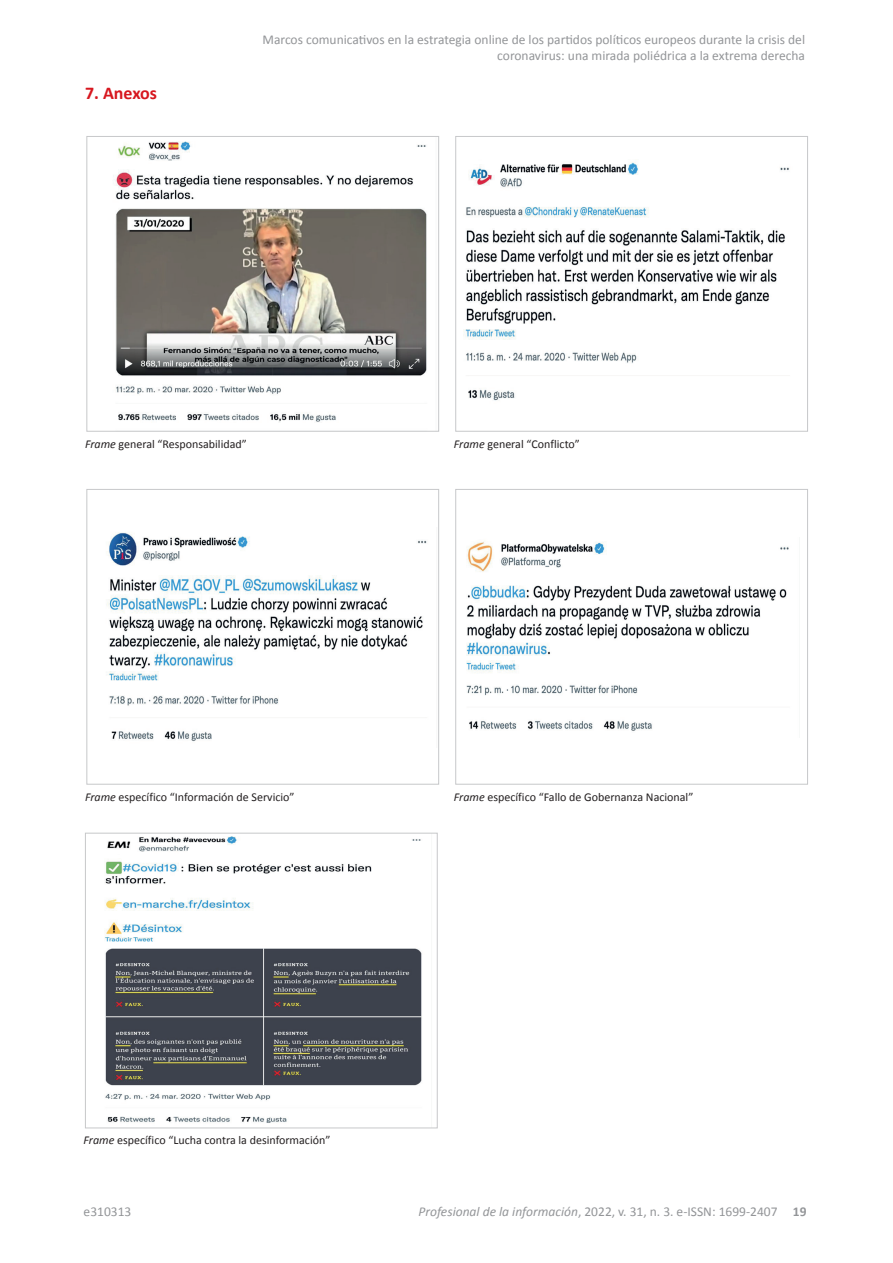
<style>
.page{position:relative;width:893px;height:1263px;background:#fff}
.page>*{position:absolute;margin:0;border:0;box-sizing:border-box;transform-origin:0 0}
.t1{font:700 18px "Calibri";color:#d7171f}
.t2{font:13.5px/16.2px "Calibri";color:#939598;text-align:right}
.t3{font:12px "Calibri";color:#231f20}
.s1{font-style:italic}
.s2{font-weight:700}
</style>
<div class="page">
<img style="left:113px;top:141px;width:314px;height:281px">
<div style="left:86px;top:136px;width:353px;height:296px;border:1px solid #c7c8ca"></div>
<img style="left:464px;top:162px;width:325px;height:239px">
<div style="left:455px;top:136px;width:353px;height:296px;border:1px solid #c7c8ca"></div>
<img style="left:107px;top:532px;width:320px;height:210px">
<div style="left:86px;top:489px;width:353px;height:295px;border:1px solid #c7c8ca"></div>
<img style="left:466px;top:541px;width:323px;height:190px">
<div style="left:455px;top:489px;width:353px;height:295px;border:1px solid #c7c8ca"></div>
<img style="left:105px;top:836px;width:317px;height:287px">
<div style="left:85px;top:833px;width:353px;height:295px;border:1px solid #c7c8ca"></div>
<h1 class="t1" style="left:85px;top:81px;width:74px">7. Anexos</h1>
<p class="t2" style="left:263px;top:31px;width:544px">Marcos comunicativos en la estrategia online de los partidos políticos europeos durante la crisis del coronavirus: una mirada poliédrica a la extrema derecha</p>
<p class="t3" style="left:85px;top:436px;width:163px"><span class="s1">Frame</span> general “Responsabilidad”</p>
<p class="t3" style="left:454px;top:436px;width:127px"><span class="s1">Frame</span> general “Conflicto”</p>
<p class="t3" style="left:85px;top:789px;width:211px"><span class="s1">Frame</span> específico “Información de Servicio”</p>
<p class="t3" style="left:454px;top:789px;width:241px"><span class="s1">Frame</span> específico “Fallo de Gobernanza Nacional”</p>
<p class="t3" style="left:84px;top:1133px;width:248px"><span class="s1">Frame</span> específico “Lucha contra la desinformación”</p>
<p class="t2" style="left:84px;top:1203px;width:49px">e310313</p>
<p class="t2" style="left:419px;top:1203px;width:389px"><span class="s1">Profesional de la información</span>, 2022, v. 31, n. 3. e-ISSN: 1699-2407 <span class="s2">19</span></p>
</div>
